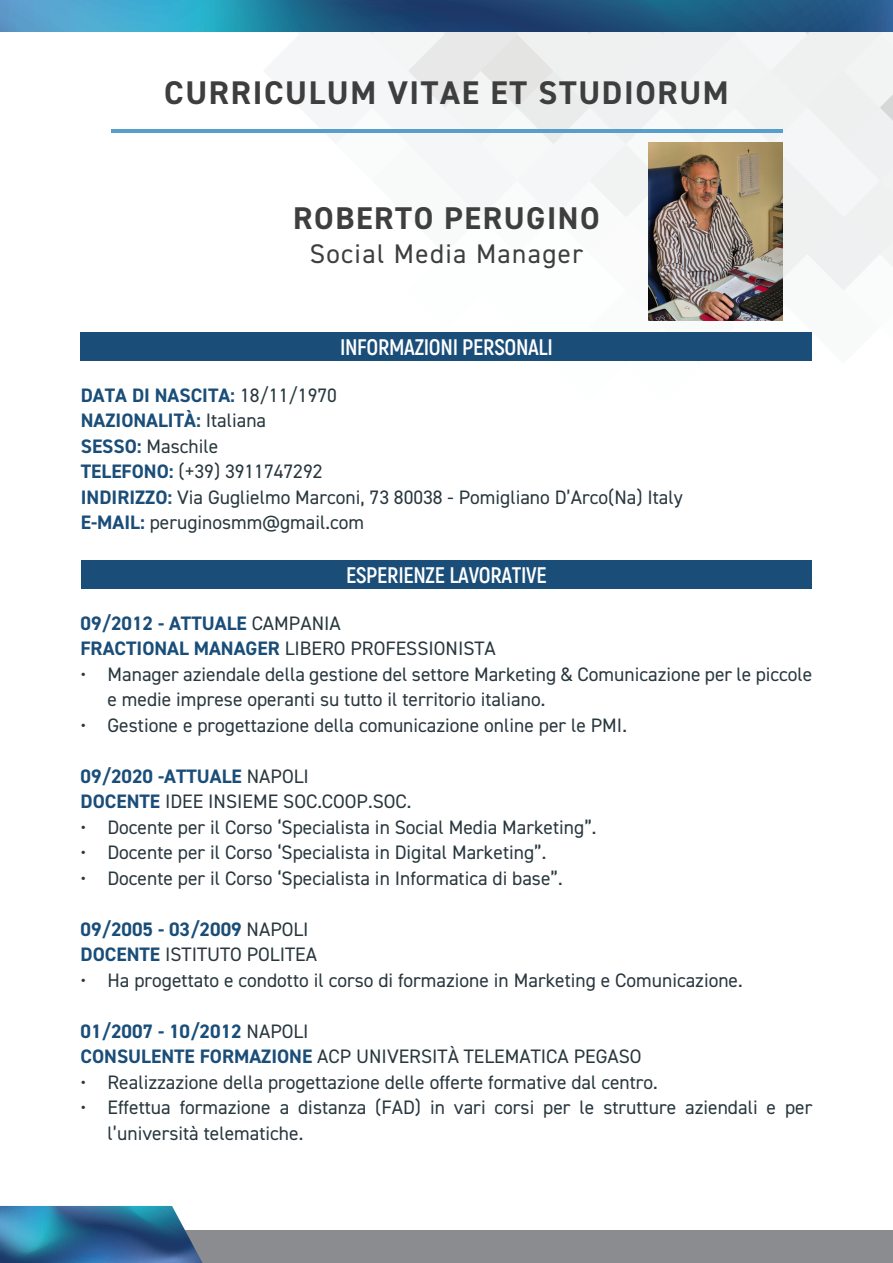
<style>
.page{position:relative;width:893px;height:1263px;background:#fff}
.page>*{position:absolute;margin:0;border:0;box-sizing:border-box;transform-origin:0 0}
.t1{font:700 32.85px "DIN2014";letter-spacing:.05em;color:#3e3e3f}
.t2{font:700 31.5px "DIN2014";letter-spacing:.05em;color:#3e3e3f}
.t3{font:27px "DIN2014";letter-spacing:.05em;color:#3e3e3f}
.t4{font:700 22.5px "Akrobat";letter-spacing:-.015em;color:#fff}
.t5{font:19.5px/25.5px "DIN2014";color:#29373e}
.t6{font:700 19.5px/25.5px "DIN2014";color:#1a4e79}
.s1{font-weight:700;color:#1a4e79}
.s2{font-weight:400;color:#29373e}
</style>
<div class="page">
<svg style="left:263px;top:31px;width:630px;height:290px"></svg>
<div style="left:0;top:1231px;width:893px;height:32px;background:#8a8c8f"></div>
<svg style="left:0;top:0;width:893px;height:31px;background:#286a93"></svg>
<svg style="left:0;top:1206px;width:203px;height:57px;background:#3a749d"></svg>
<hr style="left:111px;top:129px;width:671px;height:4px;background:#579fca">
<div style="left:81px;top:332px;width:731px;height:29px;background:#1a4e79"></div>
<div style="left:81px;top:560px;width:731px;height:29px;background:#1a4e79"></div>
<img style="left:649px;top:142px;width:133px;height:179px">
<h1 class="t1" style="left:164px;top:70px;width:566px">CURRICULUM VITAE ET STUDIORUM</h1>
<h2 class="t2" style="left:293px;top:198px;width:308px">ROBERTO PERUGINO</h2>
<h3 class="t3" style="left:310px;top:237px;width:275px">Social Media Manager</h3>
<p class="t4" style="left:340px;top:333px;width:214px">INFORMAZIONI PERSONALI</p>
<p class="t5" style="left:81px;top:382px;width:604px"><span class="s1">DATA DI NASCITA:</span> 18/11/1970<br><span class="s1">NAZIONALITÀ:</span> Italiana<br><span class="s1">SESSO:</span> Maschile<br><span class="s1">TELEFONO:</span> (+39) 3911747292<br><span class="s1">INDIRIZZO:</span> Via Guglielmo Marconi, 73 80038 - Pomigliano D’Arco(Na) Italy <span class="s1">E-MAIL:</span> peruginosmm@gmail.com</p>
<p class="t4" style="left:346px;top:561px;width:202px">ESPERIENZE LAVORATIVE</p>
<p class="t6" style="left:80px;top:610px;width:417px">09/2012 - ATTUALE <span class="s2">CAMPANIA<br></span>FRACTIONAL MANAGER <span class="s2">LIBERO PROFESSIONISTA</span></p>
<p class="t5" style="left:107px;top:661px;width:706px;text-indent:-27px">• Manager aziendale della gestione del settore Marketing &amp; Comunicazione per le piccole e medie imprese operanti su tutto il territorio italiano.</p>
<p class="t5" style="left:80px;top:712px;width:548px">• Gestione e progettazione della comunicazione online per le PMI.</p>
<p class="t5" style="left:80px;top:763px;width:332px"><span class="s1">09/2020 -ATTUALE</span> NAPOLI<br><span class="s1">DOCENTE</span> IDEE INSIEME SOC.COOP.SOC.</p>
<p class="t5" style="left:80px;top:814px;width:517px">• Docente per il Corso ‘Specialista in Social Media Marketing”.</p>
<p class="t5" style="left:80px;top:839px;width:467px">• Docente per il Corso ‘Specialista in Digital Marketing”.</p>
<p class="t5" style="left:80px;top:865px;width:484px">• Docente per il Corso ‘Specialista in Informatica di base”.</p>
<p class="t6" style="left:80px;top:916px;width:238px">09/2005 - 03/2009 <span class="s2">NAPOLI<br></span>DOCENTE <span class="s2">ISTITUTO POLITEA</span></p>
<p class="t5" style="left:80px;top:967px;width:664px">• Ha progettato e condotto il corso di formazione in Marketing e Comunicazione.</p>
<p class="t6" style="left:80px;top:1018px;width:563px">01/2007 - 10/2012 <span class="s2">NAPOLI<br></span>CONSULENTE FORMAZIONE <span class="s2">ACP UNIVERSITÀ TELEMATICA PEGASO</span></p>
<p class="t5" style="left:80px;top:1069px;width:579px">• Realizzazione della progettazione delle offerte formative dal centro.</p>
<p class="t5" style="left:107px;top:1094px;width:706px;text-indent:-27px">• Effettua formazione a distanza (FAD) in vari corsi per le strutture aziendali e per l’università telematiche.</p>
</div>
